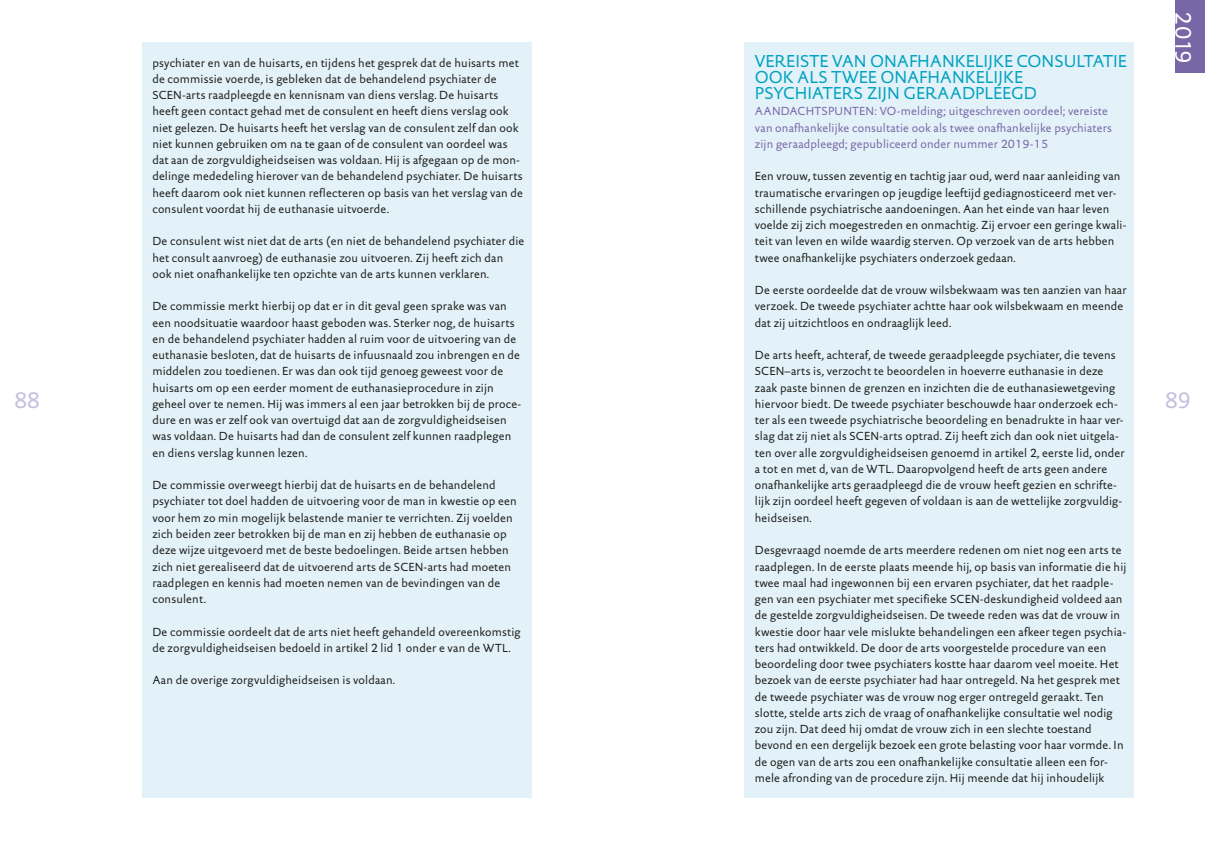
<style>
.page{position:relative;width:1205px;height:851px;background:#fff}
.page>*{position:absolute;margin:0;border:0;box-sizing:border-box;transform-origin:0 0}
.t1{font:22.5px "DTL Documenta Sans TOT";color:#fff}
.t2{font:22.5px "DTL Documenta Sans TOT";color:#c7bfde}
.t3{font:17.5px/16.2px "DTL Documenta Sans TOT";color:#00a1bf}
.t4{font:11.88px/16.2px "DTL Documenta Sans TOT";letter-spacing:.015em;color:#1d1d1b}
.t5{font:11.88px/16.2px "DTL Documenta Sans TOT";letter-spacing:.015em;color:#7966a7}
</style>
<div class="page">
<div style="left:1175px;top:0;width:30px;height:73px;background:#7966a7"></div>
<div style="left:142px;top:42px;width:389px;height:755px;background:#e2f2f8"></div>
<div style="left:744px;top:42px;width:390px;height:755px;background:#e2f2f8"></div>
<h1 class="t1" style="left:1197px;top:11px;width:55px;rotate:90deg">2019</h1>
<h2 class="t3" style="left:755px;top:52px;width:373px">VEREISTE VAN ONAFHANKELIJKE CONSULTATIE<br>OOK ALS TWEE ONAFHANKELIJKE<br>PSYCHIATERS ZIJN GERAADPLEEGD</h2>
<p class="t5" style="left:755px;top:103px;width:359px">AANDACHTSPUNTEN: VO-melding; uitgeschreven oordeel; vereiste van onafhankelijke consultatie ook als twee onafhankelijke psychiaters zijn geraadpleegd; gepubliceerd onder nummer 2019-15</p>
<p class="t4" style="left:755px;top:168px;width:373px">Een vrouw, tussen zeventig en tachtig jaar oud, werd naar aanleiding van traumatische ervaringen op jeugdige leeftijd gediagnosticeerd met ver&shy;schillende psychiatrische aandoeningen. Aan het einde van haar leven voelde zij zich moegestreden en onmachtig. Zij ervoer een geringe kwali&shy;teit van leven en wilde waardig sterven. Op verzoek van de arts hebben twee onafhankelijke psychiaters onderzoek gedaan.</p>
<p class="t4" style="left:755px;top:282px;width:373px">De eerste oordeelde dat de vrouw wilsbekwaam was ten aanzien van haar verzoek. De tweede psychiater achtte haar ook wilsbekwaam en meende dat zij uitzichtloos en ondraaglijk leed.</p>
<p class="t4" style="left:755px;top:347px;width:371px">De arts heeft, achteraf, de tweede geraadpleegde psychiater, die tevens SCEN–arts is, verzocht te beoordelen in hoeverre euthanasie in deze zaak paste binnen de grenzen en inzichten die de euthanasiewetgeving hiervoor biedt. De tweede psychiater beschouwde haar onderzoek ech&shy;ter als een tweede psychiatrische beoordeling en benadrukte in haar ver&shy;slag dat zij niet als SCEN-arts optrad. Zij heeft zich dan ook niet uitgela&shy;ten over alle zorgvuldigheidseisen genoemd in artikel 2, eerste lid, onder a tot en met d, van de WTL. Daaropvolgend heeft de arts geen andere onafhankelijke arts geraadpleegd die de vrouw heeft gezien en schrifte&shy;lijk zijn oordeel heeft gegeven of voldaan is aan de wettelijke zorgvuldig&shy;heidseisen.</p>
<p class="t4" style="left:755px;top:542px;width:373px">Desgevraagd noemde de arts meerdere redenen om niet nog een arts te raadplegen. In de eerste plaats meende hij, op basis van informatie die hij twee maal had ingewonnen bij een ervaren psychiater, dat het raadple&shy;gen van een psychiater met specifieke SCEN-deskundigheid voldeed aan de gestelde zorgvuldigheidseisen. De tweede reden was dat de vrouw in kwestie door haar vele mislukte behandelingen een afkeer tegen psychia&shy;ters had ontwikkeld. De door de arts voorgestelde procedure van een beoordeling door twee psychiaters kostte haar daarom veel moeite. Het bezoek van de eerste psychiater had haar ontregeld. Na het gesprek met de tweede psychiater was de vrouw nog erger ontregeld geraakt. Ten slotte, stelde arts zich de vraag of onafhankelijke consultatie wel nodig zou zijn. Dat deed hij omdat de vrouw zich in een slechte toestand bevond en een dergelijk bezoek een grote belasting voor haar vormde. In de ogen van de arts zou een onafhankelijke consultatie alleen een for&shy;mele afronding van de procedure zijn. Hij meende dat hij inhoudelijk</p>
<p class="t4" style="left:152px;top:54px;width:372px">psychiater en van de huisarts, en tijdens het gesprek dat de huisarts met de commissie voerde, is gebleken dat de behandelend psychiater de SCEN-arts raadpleegde en kennisnam van diens verslag. De huisarts heeft geen contact gehad met de consulent en heeft diens verslag ook niet gelezen. De huisarts heeft het verslag van de consulent zelf dan ook niet kunnen gebruiken om na te gaan of de consulent van oordeel was dat aan de zorgvuldigheidseisen was voldaan. Hij is afgegaan op de mon&shy;delinge mededeling hierover van de behandelend psychiater. De huisarts heeft daarom ook niet kunnen reflecteren op basis van het verslag van de consulent voordat hij de euthanasie uitvoerde.</p>
<p class="t4" style="left:152px;top:233px;width:373px">De consulent wist niet dat de arts (en niet de behandelend psychiater die het consult aanvroeg) de euthanasie zou uitvoeren. Zij heeft zich dan ook niet onafhankelijke ten opzichte van de arts kunnen verklaren.</p>
<p class="t4" style="left:152px;top:298px;width:370px">De commissie merkt hierbij op dat er in dit geval geen sprake was van een noodsituatie waardoor haast geboden was. Sterker nog, de huisarts en de behandelend psychiater hadden al ruim voor de uitvoering van de euthanasie besloten, dat de huisarts de infuusnaald zou inbrengen en de middelen zou toedienen. Er was dan ook tijd genoeg geweest voor de huisarts om op een eerder moment de euthanasieprocedure in zijn geheel over te nemen. Hij was immers al een jaar betrokken bij de proce&shy;dure en was er zelf ook van overtuigd dat aan de zorgvuldigheidseisen was voldaan. De huisarts had dan de consulent zelf kunnen raadplegen en diens verslag kunnen lezen.</p>
<p class="t4" style="left:152px;top:477px;width:366px">De commissie overweegt hierbij dat de huisarts en de behandelend psychiater tot doel hadden de uitvoering voor de man in kwestie op een voor hem zo min mogelijk belastende manier te verrichten. Zij voelden zich beiden zeer betrokken bij de man en zij hebben de euthanasie op deze wijze uitgevoerd met de beste bedoelingen. Beide artsen hebben zich niet gerealiseerd dat de uitvoerend arts de SCEN-arts had moeten raadplegen en kennis had moeten nemen van de bevindingen van de consulent.</p>
<p class="t4" style="left:152px;top:623px;width:369px">De commissie oordeelt dat de arts niet heeft gehandeld overeenkomstig de zorgvuldigheidseisen bedoeld in artikel 2 lid 1 onder e van de WTL.</p>
<p class="t4" style="left:152px;top:672px;width:244px">Aan de overige zorgvuldigheidseisen is voldaan.</p>
<h1 class="t2" style="left:14px;top:386px;width:27px">88</h1>
<h1 class="t2" style="left:1165px;top:386px;width:27px">89</h1>
</div>
